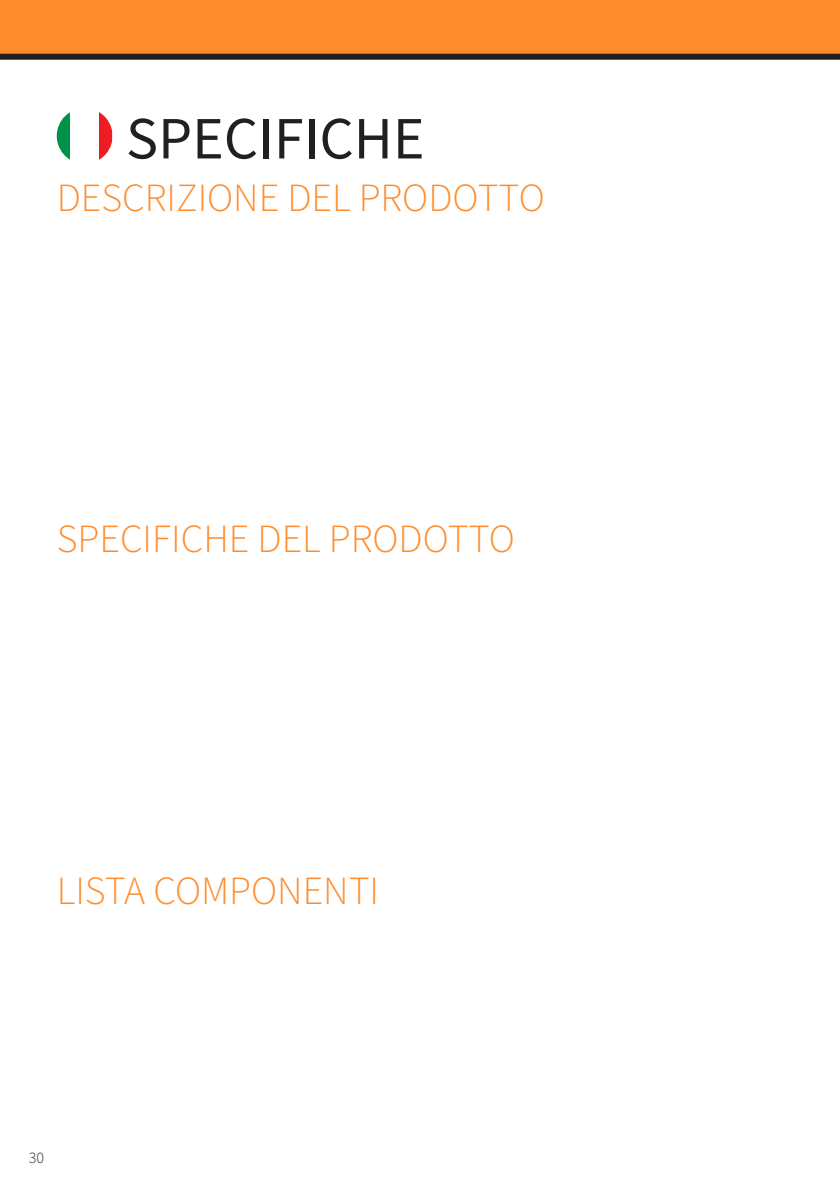
<style>
.page{position:relative;width:840px;height:1191px;background:#fff}
.page>*{position:absolute;margin:0;border:0;box-sizing:border-box;transform-origin:0 0}
.t1{font:60px "Source Sans Pro";color:#231f20}
.t2{font:300 40px "Source Sans Pro";color:#ff8c2b}
.t3{font:300 16px "Source Sans Pro";color:#231f20}
</style>
<div class="page">
<div style="left:0;top:0;width:839px;height:57px;background:#ff8c2b"></div>
<div style="left:0;top:54px;width:839px;height:6px;background:#231f20"></div>
<svg style="left:57px;top:112px;width:13px;height:48px"></svg>
<svg style="left:99px;top:112px;width:13px;height:48px"></svg>
<p class="t1" style="left:126px;top:98px;width:300px">SPECIFICHE</p>
<p class="t2" style="left:57px;top:171px;width:489px">DESCRIZIONE DEL PRODOTTO</p>
<p class="t2" style="left:57px;top:512px;width:459px">SPECIFICHE DEL PRODOTTO</p>
<p class="t2" style="left:57px;top:864px;width:324px">LISTA COMPONENTI</p>
<p class="t3" style="left:29px;top:1146px;width:17px">30</p>
</div>
